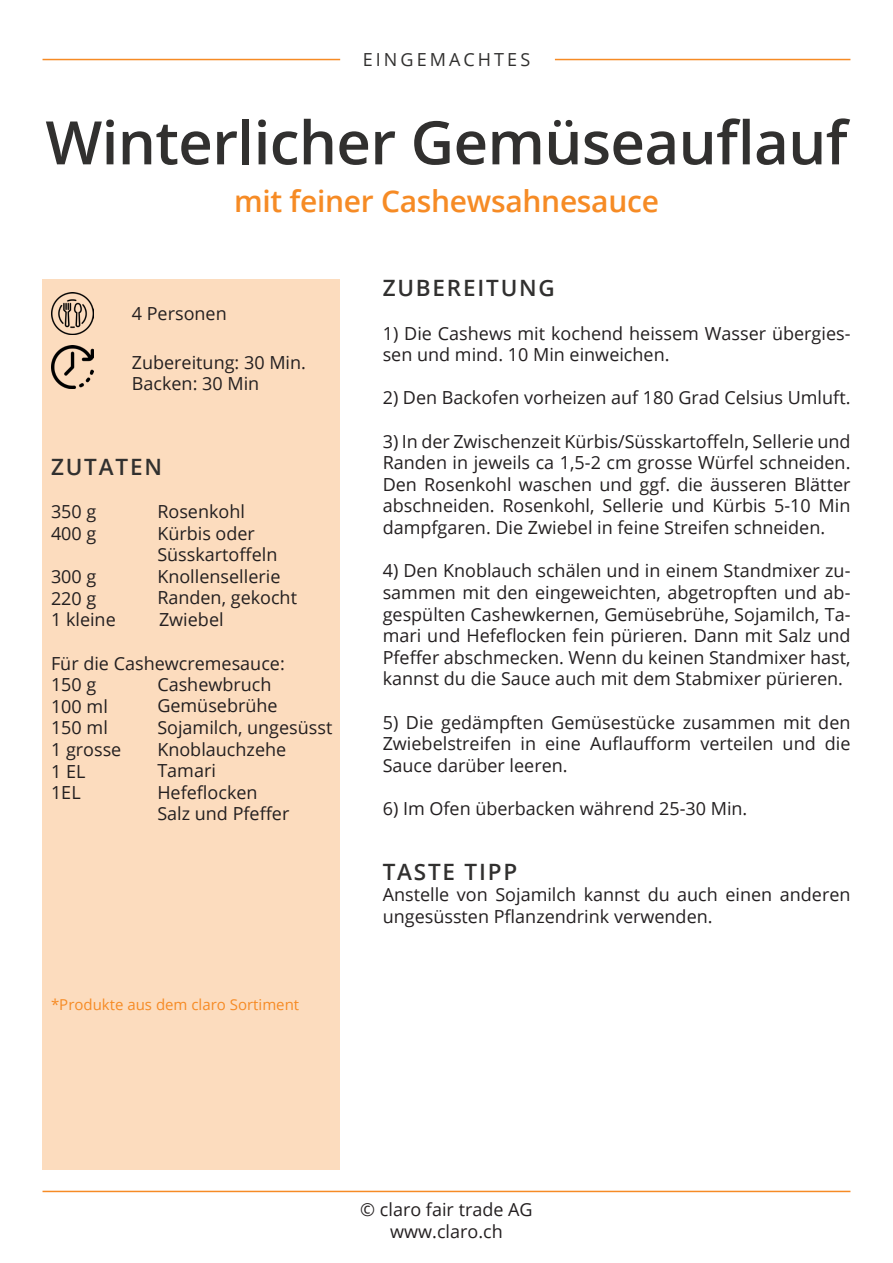
<style>
.page{position:relative;width:893px;height:1263px;background:#fff}
.page>*{position:absolute;margin:0;border:0;box-sizing:border-box;transform-origin:0 0}
.t1{font:600 60px "Open Sans";letter-spacing:-.01em;color:#31302f}
.t2{font:600 30px "Open Sans";letter-spacing:-.01em;color:#f68b25}
.t3{font:600 22.5px "Open Sans";letter-spacing:.08em;color:#31302f}
.t4{font:18px/21.6px "Open Sans";color:#231f20}
.t5{font:18px "Open Sans";letter-spacing:.17em;color:#31302f}
.t6{font:15px "Open Sans";color:#f68b25}
</style>
<div class="page">
<hr style="left:43px;top:59px;width:297px;height:1px;background:#f68b25">
<hr style="left:555px;top:59px;width:295px;height:1px;background:#f68b25">
<div style="left:43px;top:279px;width:297px;height:890px;background:#fcdcbe"></div>
<img style="left:51px;top:292px;width:43px;height:42px">
<img style="left:51px;top:346px;width:43px;height:42px">
<hr style="left:43px;top:1191px;width:807px;height:1px;background:#f68b25">
<p class="t5" style="left:363px;top:48px;width:169px">EINGEMACHTES</p>
<p class="t1" style="left:46px;top:101px;width:803px">Winterlicher Gemüseauflauf</p>
<p class="t2" style="left:234px;top:181px;width:426px">mit feiner Cashewsahnesauce</p>
<p class="t4" style="left:132px;top:303px;width:96px">4 Personen</p>
<p class="t4" style="left:132px;top:351px;width:176px">Zubereitung: 30 Min.</p>
<p class="t4" style="left:132px;top:372px;width:129px">Backen: 30 Min</p>
<p class="t3" style="left:51px;top:451px;width:112px">ZUTATEN</p>
<p class="t4" style="left:51px;top:500px;width:47px">350 g</p>
<p class="t4" style="left:51px;top:522px;width:47px">400 g</p>
<p class="t4" style="left:51px;top:565px;width:47px">300 g</p>
<p class="t4" style="left:51px;top:587px;width:47px">220 g</p>
<p class="t4" style="left:51px;top:608px;width:66px">1 kleine</p>
<p class="t4" style="left:159px;top:608px;width:66px">Zwiebel</p>
<p class="t4" style="left:51px;top:652px;width:235px">Für die Cashewcremesauce:</p>
<p class="t4" style="left:51px;top:673px;width:72px">150 g<br>100 ml<br>150 ml<br>1 grosse<br>1 EL</p>
<p class="t4" style="left:51px;top:781px;width:31px">1EL</p>
<p class="t4" style="left:157px;top:500px;width:89px">Rosenkohl</p>
<p class="t4" style="left:157px;top:522px;width:122px">Kürbis oder<br>Süsskartoffeln</p>
<p class="t4" style="left:157px;top:565px;width:125px">Knollensellerie</p>
<p class="t4" style="left:157px;top:587px;width:141px">Randen, gekocht</p>
<p class="t4" style="left:157px;top:673px;width:122px">Cashewbruch<br>Gemüsebrühe</p>
<p class="t4" style="left:157px;top:716px;width:177px">Sojamilch, ungesüsst</p>
<p class="t4" style="left:157px;top:738px;width:130px">Knoblauchzehe</p>
<p class="t4" style="left:157px;top:759px;width:60px">Tamari</p>
<p class="t4" style="left:157px;top:781px;width:102px">Hefeflocken</p>
<p class="t4" style="left:157px;top:803px;width:134px">Salz und Pfeffer</p>
<p class="t6" style="left:51px;top:994px;width:250px">*Produkte aus dem claro Sortiment</p>
<p class="t3" style="left:383px;top:273px;width:174px">ZUBEREITUNG</p>
<p class="t4" style="left:383px;top:322px;width:469px">1) Die Cashews mit kochend heissem Wasser übergies&shy;sen und mind. 10 Min einweichen.</p>
<p class="t4" style="left:383px;top:387px;width:469px">2) Den Backofen vorheizen auf 180 Grad Celsius Umluft.</p>
<p class="t4" style="left:383px;top:430px;width:469px;text-align:justify">3) In der Zwischenzeit Kürbis/Süsskartoffeln, Sellerie und Randen in jeweils ca 1,5-2 cm grosse Würfel schneiden.<br>Den Rosenkohl waschen und ggf. die äusseren Blätter abschneiden. Rosenkohl, Sellerie und Kürbis 5-10 Min dampfgaren. Die Zwiebel in feine Streifen schneiden.</p>
<p class="t4" style="left:383px;top:559px;width:469px;text-align:justify">4) Den Knoblauch schälen und in einem Standmixer zu&shy;sammen mit den eingeweichten, abgetropften und ab&shy;gespülten Cashewkernen, Gemüsebrühe, Sojamilch, Ta&shy;mari und Hefeflocken fein pürieren. Dann mit Salz und Pfeffer abschmecken. Wenn du keinen Standmixer hast, kannst du die Sauce auch mit dem Stabmixer pürieren.</p>
<p class="t4" style="left:383px;top:711px;width:469px;text-align:justify">5) Die gedämpften Gemüsestücke zusammen mit den Zwiebelstreifen in eine Auflaufform verteilen und die Sauce darüber leeren.</p>
<p class="t4" style="left:383px;top:797px;width:366px">6) Im Ofen überbacken während 25-30 Min.</p>
<p class="t3" style="left:383px;top:856px;width:136px">TASTE TIPP</p>
<p class="t4" style="left:383px;top:883px;width:469px">Anstelle von Sojamilch kannst du auch einen anderen ungesüssten Pflanzendrink verwenden.</p>
<p class="t4" style="left:360px;top:1198px;width:174px;text-align:center">© claro fair trade AG www.claro.ch</p>
</div>
